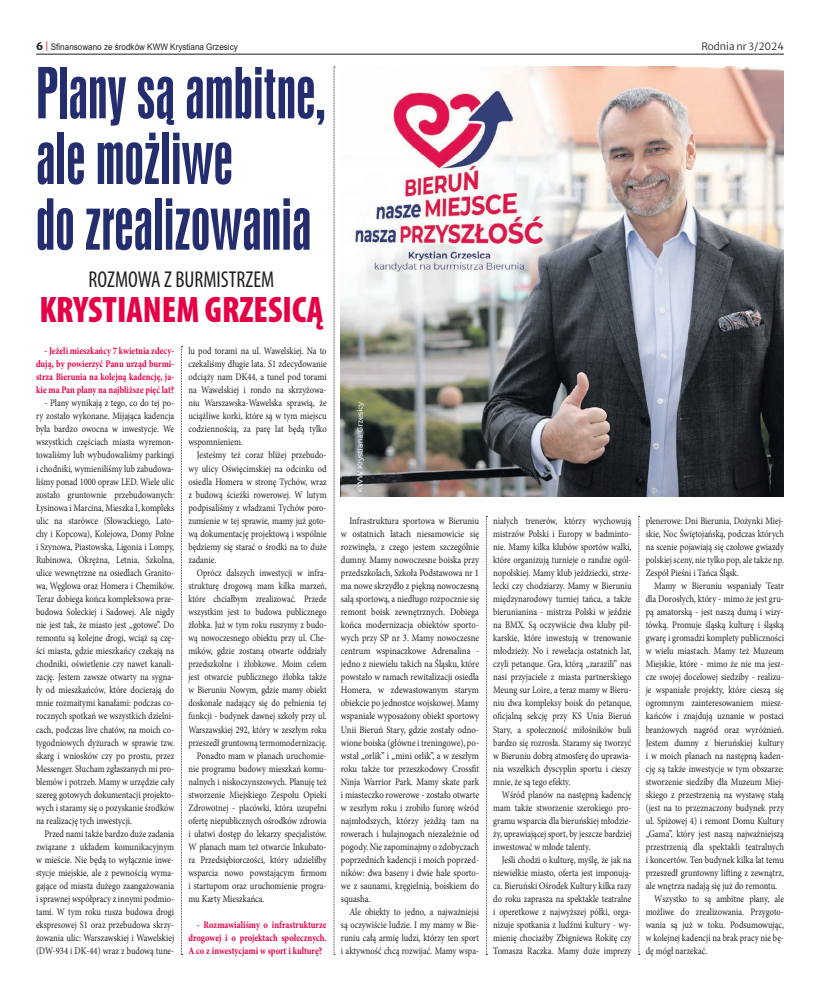
<style>
.page{position:relative;width:820px;height:993px;background:#fff}
.page>*{position:absolute;margin:0;border:0;box-sizing:border-box;transform-origin:0 0}
.tytul_maly{font:65.6px "Swis 924 EU";color:#242d6e;scale:.92 1}
.Tekst{font:900 condensed 37px "Myriad Pro";color:#e50045;scale:.95 1}
.Tekst-2{font:condensed 23px "Myriad Pro";color:#231f20;scale:.95 1}
.Tekst-3{font:10px/13px "Minion Pro";color:#231f20;text-align:justify;scale:.85 1}
.Tekst-4{font:10px/13px "Minion Pro";color:#231f20;text-align:justify;scale:.87 1}
.Tekst-5{font:10px/13px "Minion Pro";color:#231f20;text-align:justify;scale:.86 1}
.Tekst-6{font:10px/13px "Minion Pro";color:#231f20;text-align:justify;scale:.83 1}
.Tekst-7{font:700 10px/13px "Minion Pro";color:#e50045;text-align:justify;scale:.85 1}
.Tekst-8{font:10px "Merriweather Sans";color:#231f20}
.Tekst-9{font:9px "Arial";color:#231f20;scale:.9 1}
.s1{font-family:"Merriweather Sans";font-weight:800;font-size:10px}
.s2{font-family:"Merriweather Sans";font-size:10px;color:#d1232a}
</style>
<div class="page">
<hr style="left:36px;top:54px;width:747px;height:1px;background:#231f20">
<img style="left:341px;top:67px;width:442px;height:429px">
<svg style="left:181px;top:346px;width:1px;height:608px"></svg>
<svg style="left:333px;top:67px;width:2px;height:887px;background:#cdcccd"></svg>
<svg style="left:486px;top:516px;width:1px;height:438px"></svg>
<svg style="left:638px;top:516px;width:1px;height:438px"></svg>
<p class="Tekst-9" style="left:36px;top:40px;width:226px"><span class="s1">6</span> <span class="s2">|</span> Sfinansowano ze środków KWW Krystiana Grzesicy</p>
<p class="Tekst-8" style="left:701px;top:37px;width:84px">Rodnia nr 3/2024</p>
<p class="tytul_maly" style="left:36px;top:54px;width:316px">Plany są ambitne,</p>
<p class="tytul_maly" style="left:36px;top:119px;width:215px">ale możliwe</p>
<p class="tytul_maly" style="left:36px;top:185px;width:301px">do zrealizowania</p>
<p class="Tekst-2" style="left:88px;top:265px;width:197px">ROZMOWA Z BURMISTRZEM</p>
<p class="Tekst" style="left:39px;top:285px;width:300px">KRYSTIANEM GRZESICĄ</p>
<p class="Tekst-7" style="left:36px;top:344px;width:164px;text-indent:9px">- Jeżeli mieszkańcy 7 kwietnia zdecy&shy;dują, by powierzyć Panu urząd burmi&shy;strza Bierunia na kolejną kadencję, ja&shy;kie ma Pan plany na najbliższe pięć lat?</p>
<p class="Tekst-3" style="left:36px;top:396px;width:164px;text-indent:9px">- Plany wynikają z tego, co do tej po&shy;ry zostało wykonane. Mijająca kadencja była bardzo owocna w inwestycje. We wszystkich częściach miasta wyremon&shy;towaliśmy lub wybudowaliśmy parkingi i chodniki, wymieniliśmy lub zabudowa&shy;liśmy ponad 1000 opraw LED. Wiele ulic zostało gruntownie przebudowanych:<br>Łysinowa i Marcina, Mieszka I, kompleks ulic na starówce (Słowackiego, Lato&shy;chy i Kopcowa), Kolejowa, Domy Polne i Szynowa, Piastowska, Ligonia i Lompy, Rubinowa, Okrężna, Letnia, Szkolna, ulice wewnętrzne na osiedlach Granito&shy;wa, Węglowa oraz Homera i Chemików.<br>Teraz dobiega końca kompleksowa prze&shy;budowa Soleckiej i Sadowej. Ale nigdy nie jest tak, że miasto jest „gotowe”. Do remontu są kolejne drogi, wciąż są czę&shy;ści miasta, gdzie mieszkańcy czekają na chodniki, oświetlenie czy nawet kanali&shy;zację. Jestem zawsze otwarty na sygna&shy;ły od mieszkańców, które docierają do mnie rozmaitymi kanałami: podczas co&shy;rocznych spotkań we wszystkich dzielni&shy;cach, podczas live chatów, na moich co&shy;tygodniowych dyżurach w sprawie tzw. skarg i wniosków czy po prostu, przez Messenger. Słucham zgłaszanych mi pro&shy;blemów i potrzeb. Mamy w urzędzie cały szereg gotowych dokumentacji projekto&shy;wych i staramy się o pozyskanie środków na realizację tych inwestycji.</p>
<p class="Tekst-3" style="left:36px;top:827px;width:164px;text-indent:9px">Przed nami także bardzo duże zadania związane z układem komunikacyjnym w mieście. Nie będą to wyłącznie inwe&shy;stycje miejskie, ale z pewnością wyma&shy;gające od miasta dużego zaangażowania i sprawnej współpracy z innymi podmio&shy;tami. W tym roku rusza budowa drogi ekspresowej S1 oraz przebudowa skrzy&shy;żowania ulic: Warszawskiej i Wawelskiej (DW-934 i DK-44) wraz z budową tune-</p>
<p class="Tekst-3" style="left:188px;top:344px;width:164px">lu pod torami na ul. Wawelskiej. Na to czekaliśmy długie lata. S1 zdecydowanie odciąży nam DK44, a tunel pod torami na Wawelskiej i rondo na skrzyżowa&shy;niu Warszawska-Wawelska sprawią, że uciążliwe korki, które są w tym miejscu codziennością, za parę lat będą tylko wspomnieniem.</p>
<p class="Tekst-3" style="left:188px;top:448px;width:164px;text-indent:9px">Jesteśmy też coraz bliżej przebudo&shy;wy ulicy Oświęcimskiej na odcinku od osiedla Homera w stronę Tychów, wraz z budową ścieżki rowerowej. W lutym podpisaliśmy z władzami Tychów poro&shy;zumienie w tej sprawie, mamy już goto&shy;wą dokumentację projektową i wspólnie będziemy się starać o środki na to duże zadanie.</p>
<p class="Tekst-6" style="left:188px;top:566px;width:168px;text-indent:9px">Oprócz dalszych inwestycji w infra&shy;strukturę drogową mam kilka marzeń, które chciałbym zrealizować. Przede wszystkim jest to budowa publicznego żłobka. Już w tym roku ruszymy z budo&shy;wą nowoczesnego obiektu przy ul. Che&shy;mików, gdzie zostaną otwarte oddziały przedszkolne i żłobkowe. Moim celem jest otwarcie publicznego żłobka także w Bieruniu Nowym, gdzie mamy obiekt doskonale nadający się do pełnienia tej funkcji - budynek dawnej szkoły przy ul.<br>Warszawskiej 292, który w zeszłym roku przeszedł gruntowną termomodernizację.</p>
<p class="Tekst-3" style="left:188px;top:748px;width:164px;text-indent:9px">Ponadto mam w planach uruchomie&shy;nie programu budowy mieszkań komu&shy;nalnych i niskoczynszowych. Planuję też stworzenie Miejskiego Zespołu Opieki Zdrowotnej - placówki, która uzupełni ofertę niepublicznych ośrodków zdrowia i ułatwi dostęp do lekarzy specjalistów.<br>W planach mam też otwarcie Inkubato&shy;ra Przedsiębiorczości, który udzieliłby wsparcia nowo powstającym firmom i startupom oraz uruchomienie progra&shy;mu Karty Mieszkańca.</p>
<p class="Tekst-7" style="left:188px;top:918px;width:164px;text-indent:9px">- Rozmawialiśmy o infrastrukturze drogowej i o projektach społecznych.<br>A co z inwestycjami w sport i kulturę?</p>
<p class="Tekst-4" style="left:341px;top:514px;width:160px;text-indent:9px">Infrastruktura sportowa w Bieruniu w ostatnich latach niesamowicie się rozwinęła, z czego jestem szczególnie dumny. Mamy nowoczesne boiska przy przedszkolach, Szkoła Podstawowa nr 1 ma nowe skrzydło z piękną nowoczesną salą sportową, a niedługo rozpocznie się remont boisk zewnętrznych. Dobiega końca modernizacja obiektów sporto&shy;wych przy SP nr 3. Mamy nowoczesne centrum wspinaczkowe Adrenalina - jedno z niewielu takich na Śląsku, które powstało w ramach rewitalizacji osiedla Homera, w zdewastowanym starym obiekcie po jednostce wojskowej. Mamy wspaniale wyposażony obiekt sportowy Unii Bieruń Stary, gdzie zostały odno&shy;wione boiska (główne i treningowe), po&shy;wstał „orlik” i „mini orlik”, a w zeszłym roku także tor przeszkodowy Crossfit Ninja Warrior Park. Mamy skate park i miasteczko rowerowe - zostało otwarte w zeszłym roku i zrobiło furorę wśród najmłodszych, którzy jeżdżą tam na rowerach i hulajnogach niezależnie od pogody. Nie zapominajmy o zdobyczach poprzednich kadencji i moich poprzed&shy;ników: dwa baseny i dwie hale sporto&shy;we z saunami, kręgielnią, boiskiem do squasha.</p>
<p class="Tekst-3" style="left:341px;top:905px;width:164px;text-indent:9px">Ale obiekty to jedno, a najważniejsi są oczywiście ludzie. I my mamy w Bie&shy;runiu całą armię ludzi, którzy ten sport i aktywność chcą rozwijać. Mamy wspa-</p>
<p class="Tekst-3" style="left:493px;top:514px;width:164px">niałych trenerów, którzy wychowują mistrzów Polski i Europy w badminto&shy;nie. Mamy kilka klubów sportów walki, które organizują turnieje o randze ogól&shy;nopolskiej. Mamy klub jeździecki, strze&shy;lecki czy chodziarzy. Mamy w Bieruniu międzynarodowy turniej tańca, a także bierunianina - mistrza Polski w jeździe na BMX. Są oczywiście dwa kluby pił&shy;karskie, które inwestują w trenowanie młodzieży. No i rewelacja ostatnich lat, czyli petanque. Gra, którą „zarazili” nas nasi przyjaciele z miasta partnerskiego Meung sur Loire, a teraz mamy w Bieru&shy;niu dwa kompleksy boisk do petanque, oficjalną sekcję przy KS Unia Bieruń Stary, a społeczność miłośników buli bardzo się rozrosła. Staramy się tworzyć w Bieruniu dobrą atmosferę do uprawia&shy;nia wszelkich dyscyplin sportu i cieszy mnie, że są tego efekty.</p>
<p class="Tekst-3" style="left:493px;top:787px;width:164px;text-indent:9px">Wśród planów na następną kadencję mam także stworzenie szerokiego pro&shy;gramu wsparcia dla bieruńskiej młodzie&shy;ży, uprawiającej sport, by jeszcze bardziej inwestować w młode talenty.</p>
<p class="Tekst-3" style="left:493px;top:853px;width:164px;text-indent:9px">Jeśli chodzi o kulturę, myślę, że jak na niewielkie miasto, oferta jest imponują&shy;ca. Bieruński Ośrodek Kultury kilka razy do roku zaprasza na spektakle teatralne i operetkowe z najwyższej półki, orga&shy;nizuje spotkania z ludźmi kultury - wy&shy;mienię chociażby Zbigniewa Rokitę czy Tomasza Raczka. Mamy duże imprezy</p>
<p class="Tekst-3" style="left:645px;top:514px;width:164px">plenerowe: Dni Bierunia, Dożynki Miej&shy;skie, Noc Świętojańską, podczas których na scenie pojawiają się czołowe gwiazdy polskiej sceny, nie tylko pop, ale także np.<br>Zespół Pieśni i Tańca Śląsk.</p>
<p class="Tekst-5" style="left:645px;top:579px;width:162px;text-indent:9px">Mamy w Bieruniu wspaniały Teatr dla Dorosłych, który - mimo że jest gru&shy;pą amatorską - jest naszą dumą i wizy&shy;tówką. Promuje śląską kulturę i śląską gwarę i gromadzi komplety publiczności w wielu miastach. Mamy też Muzeum Miejskie, które - mimo że nie ma jesz&shy;cze swojej docelowej siedziby - realizu&shy;je wspaniałe projekty, które cieszą się ogromnym zainteresowaniem miesz&shy;kańców i znajdują uznanie w postaci branżowych nagród oraz wyróżnień.<br>Jestem dumny z bieruńskiej kultury i w moich planach na następną kaden&shy;cję są także inwestycje w tym obszarze: stworzenie siedziby dla Muzeum Miej&shy;skiego z przestrzenią na wystawę stałą (jest na to przeznaczony budynek przy ul. Spiżowej 4) i remont Domu Kultury „Gama”, który jest naszą najważniejszą przestrzenią dla spektakli teatralnych i koncertów. Ten budynek kilka lat temu przeszedł gruntowny lifting z zewnątrz, ale wnętrza nadają się już do remontu.</p>
<p class="Tekst-3" style="left:645px;top:892px;width:164px;text-indent:9px">Wszystko to są ambitne plany, ale możliwe do zrealizowania. Przygoto&shy;wania są już w toku. Podsumowując, w kolejnej kadencji na brak pracy nie bę&shy;dę mógł narzekać.</p>
</div>
